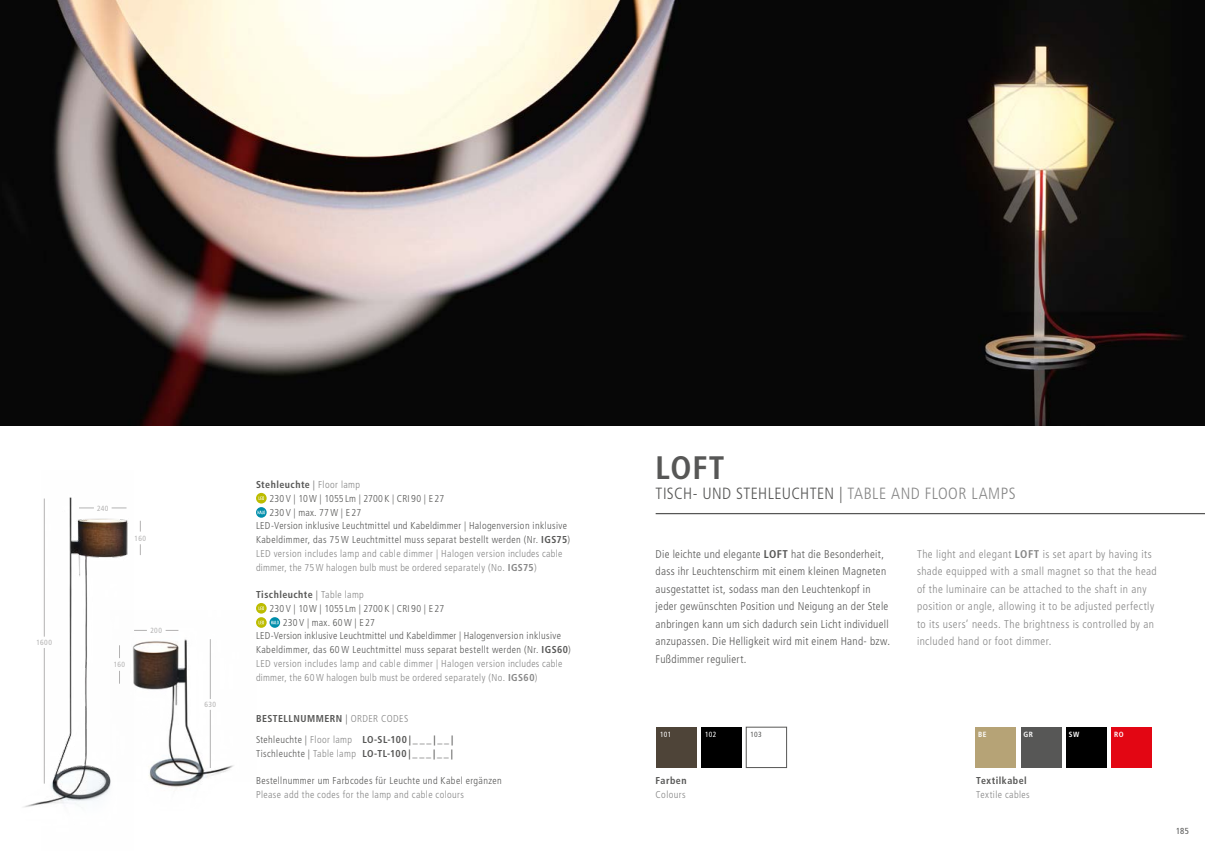
<style>
.page{position:relative;width:1205px;height:851px;background:#fff}
.page>*{position:absolute;margin:0;border:0;box-sizing:border-box;transform-origin:0 0}
.t1{font:700 condensed 32.5px "Frutiger LT Std";color:#575756}
.t2{font:300 condensed 16.25px "Frutiger LT Std";letter-spacing:.025em;color:#575756}
.t3{font:300 condensed 11.25px/17.5px "Frutiger LT Std";letter-spacing:.025em;color:#575756}
.t4{font:300 condensed 11.25px/17.5px "Frutiger LT Std";letter-spacing:.035em;color:#878787}
.t5{font:300 condensed 10px "Frutiger LT Std";letter-spacing:.035em;color:#575756}
.t6{font:300 condensed 10px "Frutiger LT Std";letter-spacing:.04em;color:#878787}
.t7{font:700 condensed 10px/20.9px "Frutiger LT Std";letter-spacing:.045em;color:#575756}
.t8{font:300 condensed 10px "Frutiger LT Std";letter-spacing:.01em;color:#575756}
.t9{font:condensed 8.75px "Frutiger LT Std";color:#575756}
.t10{font:condensed 7.5px "Frutiger LT Std";letter-spacing:.055em;color:#b3b2b2}
.t11{font:700 condensed 7.5px "Frutiger LT Std";letter-spacing:.055em;color:#fff}
.t12{font:condensed 7.5px "Frutiger LT Std";letter-spacing:.03em;color:#fff}
.t13{font:condensed 7.5px "Frutiger LT Std";color:#575756}
.s1{font-weight:300}
.s2{font-weight:300;color:#878787}
.s3{font-weight:700}
.s4{color:#878787}
</style>
<div class="page">
<img style="left:24px;top:497px;width:104px;height:310px">
<img style="left:110px;top:610px;width:124px;height:197px">
<hr style="left:656px;top:513px;width:549px;height:1px;background:#575756">
<img style="left:704px;top:0;width:501px;height:425px">
<img style="left:0;top:0;width:704px;height:425px">
<svg style="left:119px;top:645px;width:1px;height:13px"></svg>
<svg style="left:134px;top:630px;width:13px;height:1px"></svg>
<svg style="left:79px;top:507px;width:15px;height:1px"></svg>
<svg style="left:166px;top:630px;width:12px;height:1px"></svg>
<svg style="left:112px;top:507px;width:14px;height:1px"></svg>
<svg style="left:119px;top:670px;width:1px;height:13px"></svg>
<div style="left:975px;top:726px;width:41px;height:41px;background:#b6a376"></div>
<div style="left:1020px;top:726px;width:41px;height:41px;background:#575756"></div>
<div style="left:1066px;top:726px;width:40px;height:41px;background:#000"></div>
<div style="left:1111px;top:726px;width:41px;height:41px;background:#e30613"></div>
<div style="left:656px;top:726px;width:40px;height:41px;background:#4e4438"></div>
<div style="left:701px;top:726px;width:40px;height:41px;background:#000"></div>
<div style="left:746px;top:726px;width:41px;height:41px;background:#fff;border:1px solid #575756"></div>
<div style="left:256px;top:493px;width:11px;height:10px;background:#bcbc00;border-radius:50%"></div>
<svg style="left:259px;top:496px;width:5px;height:4px"></svg>
<svg style="left:256px;top:507px;width:11px;height:10px"></svg>
<svg style="left:258px;top:510px;width:7px;height:4px"></svg>
<svg style="left:256px;top:603px;width:11px;height:10px"></svg>
<svg style="left:259px;top:606px;width:5px;height:4px"></svg>
<svg style="left:256px;top:617px;width:11px;height:10px"></svg>
<svg style="left:259px;top:620px;width:5px;height:4px"></svg>
<svg style="left:269px;top:617px;width:11px;height:10px"></svg>
<svg style="left:271px;top:620px;width:7px;height:4px"></svg>
<hr style="left:44px;top:498px;width:1px;height:138px;background:#b3b2b2">
<hr style="left:210px;top:639px;width:1px;height:60px;background:#b3b2b2">
<hr style="left:44px;top:648px;width:1px;height:135px;background:#b3b2b2">
<hr style="left:210px;top:709px;width:1px;height:58px;background:#b3b2b2">
<p class="t10" style="left:37px;top:637px;width:17px">1600</p>
<p class="t10" style="left:97px;top:503px;width:13px">240</p>
<p class="t10" style="left:135px;top:533px;width:13px">160</p>
<p class="t10" style="left:114px;top:660px;width:13px">160</p>
<p class="t10" style="left:150px;top:626px;width:13px">200</p>
<p class="t10" style="left:204px;top:700px;width:13px">630</p>
<p class="t7" style="left:256px;top:474px;width:106px">Stehleuchte <span class="s1">|</span> <span class="s2">Floor lamp</span></p>
<p class="t8" style="left:269px;top:492px;width:176px">230 V | 10W | 1055 Lm | 2700 K | CRI 90 | E 27</p>
<p class="t5" style="left:269px;top:506px;width:93px">230 V | max. 77W | E 27</p>
<p class="t5" style="left:256px;top:520px;width:313px">LED-Version inklusive Leuchtmittel und Kabeldimmer | Halogenversion inklusive</p>
<p class="t5" style="left:256px;top:534px;width:315px">Kabeldimmer, das 75 W Leuchtmittel muss separat bestellt werden (Nr. <span class="s3">IGS75</span>)</p>
<p class="t6" style="left:256px;top:547px;width:308px">LED version includes lamp and cable dimmer | Halogen version includes cable</p>
<p class="t6" style="left:256px;top:561px;width:282px">dimmer, the 75W halogen bulb must be ordered separately (No. <span class="s3">IGS75</span>)</p>
<p class="t7" style="left:256px;top:584px;width:109px">Tischleuchte <span class="s1">|</span> <span class="s2">Table lamp</span></p>
<p class="t8" style="left:269px;top:602px;width:176px">230 V | 10W | 1055 Lm | 2700 K | CRI 90 | E 27</p>
<p class="t5" style="left:283px;top:616px;width:93px">230 V | max. 60W | E 27</p>
<p class="t5" style="left:256px;top:630px;width:307px">LED-Version inklusive Leuchtmittel und Kabeldimmer | Halogenversion inklusive</p>
<p class="t5" style="left:256px;top:644px;width:316px">Kabeldimmer, das 60 W Leuchtmittel muss separat bestellt werden (Nr. <span class="s3">IGS60</span>)</p>
<p class="t6" style="left:256px;top:657px;width:308px">LED version includes lamp and cable dimmer | Halogen version includes cable</p>
<p class="t6" style="left:256px;top:671px;width:283px">dimmer, the 60W halogen bulb must be ordered separately (No. <span class="s3">IGS60</span>)</p>
<p class="t7" style="left:256px;top:708px;width:199px">BESTELLNUMMERN <span class="s1">|</span> <span class="s2">ORDER CODES<br></span><span class="s1">Stehleuchte |</span> <span class="s2">Floor lamp</span> LO-SL-100 | _ _ _ | _ _ |</p>
<p class="t7" style="left:256px;top:742px;width:198px"><span class="s1">Tischleuchte |</span> <span class="s2">Table lamp</span> LO-TL-100 | _ _ _ | _ _ |</p>
<p class="t5" style="left:256px;top:774px;width:247px">Bestellnummer um Farbcodes für Leuchte und Kabel ergänzen</p>
<p class="t6" style="left:256px;top:788px;width:210px">Please add the codes for the lamp and cable colours</p>
<h1 class="t1" style="left:656px;top:448px;width:70px">LOFT</h1>
<h2 class="t2" style="left:656px;top:484px;width:362px">TISCH- UND STEHLEUCHTEN | <span class="s4">TABLE AND FLOOR LAMPS</span></h2>
<p class="t3" style="left:656px;top:545px;width:236px">Die leichte und elegante <span class="s3">LOFT</span> hat die Besonderheit, dass ihr Leuchtenschirm mit einem kleinen Magneten ausgestattet ist, sodass man den Leuchtenkopf in jeder gewünschten Position und Neigung an der Stele anbringen kann um sich dadurch sein Licht individuell anzupassen. Die Helligkeit wird mit einem Hand- bzw.<br>Fußdimmer reguliert.</p>
<p class="t4" style="left:917px;top:545px;width:241px">The light and elegant <span class="s3">LOFT</span> is set apart by having its shade equipped with a small magnet so that the head of the luminaire can be attached to the shaft in any position or angle, allowing it to be adjusted perfectly to its users’ needs. The brightness is controlled by an included hand or foot dimmer.</p>
<p class="t12" style="left:660px;top:729px;width:13px">101</p>
<p class="t12" style="left:705px;top:729px;width:13px">102</p>
<p class="t13" style="left:750px;top:729px;width:13px">103</p>
<p class="t11" style="left:978px;top:729px;width:10px">BE</p>
<p class="t11" style="left:1023px;top:729px;width:11px">GR</p>
<p class="t11" style="left:1069px;top:729px;width:12px">SW</p>
<p class="t11" style="left:1114px;top:729px;width:11px">RO</p>
<p class="t7" style="left:656px;top:770px;width:32px">Farben</p>
<p class="t6" style="left:656px;top:788px;width:32px">Colours</p>
<p class="t7" style="left:976px;top:770px;width:52px">Textilkabel</p>
<p class="t6" style="left:976px;top:788px;width:55px">Textile cables</p>
<p class="t9" style="left:1176px;top:825px;width:15px">185</p>
</div>
